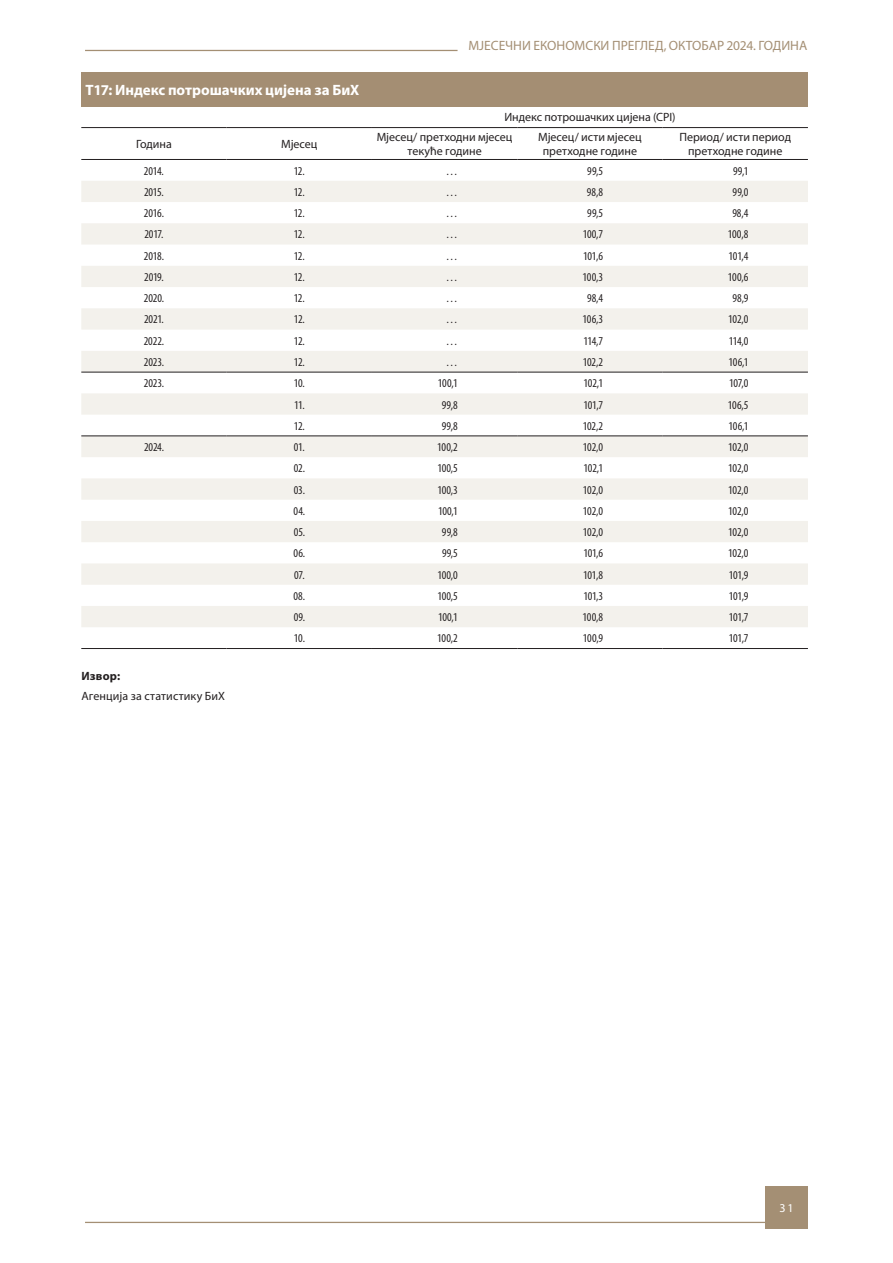
<style>
.page{position:relative;width:893px;height:1263px;background:#fff}
.page>*{position:absolute;margin:0;border:0;box-sizing:border-box;transform-origin:0 0}
.t1{font:700 15px "Myriad Pro";letter-spacing:-.005em;color:#fff}
.t2{font:13.5px "Myriad Pro";color:#a48f74}
.t3{font:condensed 12px "Myriad Pro";letter-spacing:-.02em;color:#231f20}
.t4{font:12px/14.4px "Myriad Pro";color:#231f20;text-align:center}
.t5{font:700 12px "Myriad Pro";letter-spacing:.015em;color:#231f20}
.t6{font:12px "Myriad Pro";color:#fff}
</style>
<div class="page">
<hr style="left:85px;top:50px;width:373px;height:1px;background:#a48f74">
<div style="left:765px;top:1186px;width:43px;height:43px;background:#a48f74"></div>
<hr style="left:85px;top:1222px;width:680px;height:1px;background:#a48f74">
<div style="left:81px;top:72px;width:727px;height:34px;background:#a48e73"></div>
<svg style="left:81px;top:181px;width:727px;height:446px;fill:#f3f1ec"></svg>
<hr style="left:81px;top:372px;width:146px;height:1px;background:#231f20">
<hr style="left:227px;top:372px;width:145px;height:1px;background:#231f20">
<hr style="left:372px;top:372px;width:145px;height:1px;background:#231f20">
<hr style="left:517px;top:372px;width:146px;height:1px;background:#231f20">
<hr style="left:663px;top:372px;width:145px;height:1px;background:#231f20">
<hr style="left:81px;top:648px;width:146px;height:1px;background:#231f20">
<hr style="left:227px;top:648px;width:145px;height:1px;background:#231f20">
<hr style="left:372px;top:648px;width:145px;height:1px;background:#231f20">
<hr style="left:517px;top:648px;width:146px;height:1px;background:#231f20">
<hr style="left:663px;top:648px;width:145px;height:1px;background:#231f20">
<hr style="left:81px;top:159px;width:146px;height:1px;background:#231f20">
<hr style="left:227px;top:159px;width:145px;height:1px;background:#231f20">
<hr style="left:372px;top:159px;width:145px;height:1px;background:#231f20">
<hr style="left:517px;top:159px;width:146px;height:1px;background:#231f20">
<hr style="left:663px;top:159px;width:145px;height:1px;background:#231f20">
<hr style="left:81px;top:127px;width:146px;height:1px;background:#231f20">
<hr style="left:227px;top:127px;width:145px;height:1px;background:#231f20">
<hr style="left:372px;top:127px;width:145px;height:1px;background:#231f20">
<hr style="left:517px;top:127px;width:146px;height:1px;background:#231f20">
<hr style="left:663px;top:127px;width:145px;height:1px;background:#231f20">
<hr style="left:81px;top:435px;width:146px;height:1px;background:#231f20">
<hr style="left:227px;top:435px;width:145px;height:1px;background:#231f20">
<hr style="left:372px;top:435px;width:145px;height:1px;background:#231f20">
<hr style="left:517px;top:435px;width:146px;height:1px;background:#231f20">
<hr style="left:663px;top:435px;width:145px;height:1px;background:#231f20">
<p class="t1" style="left:86px;top:80px;width:275px">Т17: Индекс потрошачких цијена за БиХ</p>
<p class="t2" style="left:468px;top:37px;width:340px">МЈЕСЕЧНИ ЕКОНОМСКИ ПРЕГЛЕД, ОКТОБАР 2024. ГОДИНА</p>
<p class="t4" style="left:504px;top:110px;width:173px">Индекс потрошачких цијена (CPI)</p>
<p class="t4" style="left:136px;top:137px;width:37px">Година</p>
<p class="t4" style="left:281px;top:137px;width:38px">Мјесец</p>
<p class="t4" style="left:377px;top:129px;width:137px">Мјесец/ претходни мјесец текуће године</p>
<p class="t4" style="left:538px;top:129px;width:105px">Мјесец/ исти мјесец претходне године</p>
<p class="t4" style="left:679px;top:129px;width:113px">Период/ исти период претходне године</p>
<p class="t3" style="left:144px;top:163px;width:22px">2014.</p>
<p class="t3" style="left:294px;top:163px;width:13px">12.</p>
<p class="t3" style="left:446px;top:163px;width:13px">…</p>
<p class="t3" style="left:587px;top:163px;width:17px">99,5</p>
<p class="t3" style="left:733px;top:163px;width:17px">99,1</p>
<p class="t3" style="left:144px;top:185px;width:21px">2015.</p>
<p class="t3" style="left:294px;top:185px;width:13px">12.</p>
<p class="t3" style="left:446px;top:185px;width:13px">…</p>
<p class="t3" style="left:587px;top:185px;width:18px">98,8</p>
<p class="t3" style="left:733px;top:185px;width:17px">99,0</p>
<p class="t3" style="left:144px;top:206px;width:22px">2016.</p>
<p class="t3" style="left:294px;top:206px;width:13px">12.</p>
<p class="t3" style="left:446px;top:206px;width:13px">…</p>
<p class="t3" style="left:587px;top:206px;width:17px">99,5</p>
<p class="t3" style="left:732px;top:206px;width:18px">98,4</p>
<p class="t3" style="left:144px;top:227px;width:21px">2017.</p>
<p class="t3" style="left:294px;top:227px;width:13px">12.</p>
<p class="t3" style="left:446px;top:227px;width:13px">…</p>
<p class="t3" style="left:583px;top:227px;width:22px">100,7</p>
<p class="t3" style="left:728px;top:227px;width:22px">100,8</p>
<p class="t3" style="left:144px;top:248px;width:22px">2018.</p>
<p class="t3" style="left:294px;top:248px;width:13px">12.</p>
<p class="t3" style="left:446px;top:248px;width:13px">…</p>
<p class="t3" style="left:583px;top:248px;width:21px">101,6</p>
<p class="t3" style="left:729px;top:248px;width:21px">101,4</p>
<p class="t3" style="left:144px;top:270px;width:21px">2019.</p>
<p class="t3" style="left:294px;top:270px;width:13px">12.</p>
<p class="t3" style="left:446px;top:270px;width:13px">…</p>
<p class="t3" style="left:583px;top:270px;width:22px">100,3</p>
<p class="t3" style="left:728px;top:270px;width:22px">100,6</p>
<p class="t3" style="left:144px;top:291px;width:22px">2020.</p>
<p class="t3" style="left:294px;top:291px;width:13px">12.</p>
<p class="t3" style="left:446px;top:291px;width:13px">…</p>
<p class="t3" style="left:587px;top:291px;width:18px">98,4</p>
<p class="t3" style="left:733px;top:291px;width:17px">98,9</p>
<p class="t3" style="left:144px;top:312px;width:21px">2021.</p>
<p class="t3" style="left:294px;top:312px;width:13px">12.</p>
<p class="t3" style="left:446px;top:312px;width:13px">…</p>
<p class="t3" style="left:583px;top:312px;width:22px">106,3</p>
<p class="t3" style="left:728px;top:312px;width:22px">102,0</p>
<p class="t3" style="left:144px;top:333px;width:22px">2022.</p>
<p class="t3" style="left:294px;top:333px;width:13px">12.</p>
<p class="t3" style="left:446px;top:333px;width:13px">…</p>
<p class="t3" style="left:584px;top:333px;width:21px">114,7</p>
<p class="t3" style="left:729px;top:333px;width:21px">114,0</p>
<p class="t3" style="left:144px;top:355px;width:22px">2023.</p>
<p class="t3" style="left:294px;top:355px;width:13px">12.</p>
<p class="t3" style="left:446px;top:355px;width:13px">…</p>
<p class="t3" style="left:583px;top:355px;width:22px">102,2</p>
<p class="t3" style="left:729px;top:355px;width:21px">106,1</p>
<p class="t3" style="left:144px;top:376px;width:22px">2023.</p>
<p class="t3" style="left:294px;top:376px;width:13px">10.</p>
<p class="t3" style="left:438px;top:376px;width:21px">100,1</p>
<p class="t3" style="left:584px;top:376px;width:21px">102,1</p>
<p class="t3" style="left:729px;top:376px;width:21px">107,0</p>
<p class="t3" style="left:294px;top:397px;width:12px">11.</p>
<p class="t3" style="left:442px;top:397px;width:17px">99,8</p>
<p class="t3" style="left:583px;top:397px;width:21px">101,7</p>
<p class="t3" style="left:728px;top:397px;width:22px">106,5</p>
<p class="t3" style="left:294px;top:419px;width:13px">12.</p>
<p class="t3" style="left:442px;top:419px;width:17px">99,8</p>
<p class="t3" style="left:583px;top:419px;width:22px">102,2</p>
<p class="t3" style="left:729px;top:419px;width:21px">106,1</p>
<p class="t3" style="left:144px;top:440px;width:22px">2024.</p>
<p class="t3" style="left:294px;top:440px;width:12px">01.</p>
<p class="t3" style="left:437px;top:440px;width:22px">100,2</p>
<p class="t3" style="left:583px;top:440px;width:22px">102,0</p>
<p class="t3" style="left:728px;top:440px;width:22px">102,0</p>
<p class="t3" style="left:294px;top:461px;width:13px">02.</p>
<p class="t3" style="left:437px;top:461px;width:22px">100,5</p>
<p class="t3" style="left:584px;top:461px;width:21px">102,1</p>
<p class="t3" style="left:728px;top:461px;width:22px">102,0</p>
<p class="t3" style="left:294px;top:482px;width:13px">03.</p>
<p class="t3" style="left:437px;top:482px;width:22px">100,3</p>
<p class="t3" style="left:583px;top:482px;width:22px">102,0</p>
<p class="t3" style="left:728px;top:482px;width:22px">102,0</p>
<p class="t3" style="left:294px;top:504px;width:13px">04.</p>
<p class="t3" style="left:438px;top:504px;width:21px">100,1</p>
<p class="t3" style="left:583px;top:504px;width:22px">102,0</p>
<p class="t3" style="left:728px;top:504px;width:22px">102,0</p>
<p class="t3" style="left:294px;top:525px;width:13px">05.</p>
<p class="t3" style="left:442px;top:525px;width:17px">99,8</p>
<p class="t3" style="left:583px;top:525px;width:22px">102,0</p>
<p class="t3" style="left:728px;top:525px;width:22px">102,0</p>
<p class="t3" style="left:294px;top:546px;width:13px">06.</p>
<p class="t3" style="left:442px;top:546px;width:17px">99,5</p>
<p class="t3" style="left:583px;top:546px;width:21px">101,6</p>
<p class="t3" style="left:728px;top:546px;width:22px">102,0</p>
<p class="t3" style="left:294px;top:567px;width:12px">07.</p>
<p class="t3" style="left:437px;top:567px;width:22px">100,0</p>
<p class="t3" style="left:583px;top:567px;width:21px">101,8</p>
<p class="t3" style="left:729px;top:567px;width:21px">101,9</p>
<p class="t3" style="left:294px;top:589px;width:13px">08.</p>
<p class="t3" style="left:437px;top:589px;width:22px">100,5</p>
<p class="t3" style="left:583px;top:589px;width:21px">101,3</p>
<p class="t3" style="left:729px;top:589px;width:21px">101,9</p>
<p class="t3" style="left:294px;top:610px;width:13px">09.</p>
<p class="t3" style="left:438px;top:610px;width:21px">100,1</p>
<p class="t3" style="left:583px;top:610px;width:22px">100,8</p>
<p class="t3" style="left:729px;top:610px;width:21px">101,7</p>
<p class="t3" style="left:294px;top:631px;width:13px">10.</p>
<p class="t3" style="left:437px;top:631px;width:22px">100,2</p>
<p class="t3" style="left:583px;top:631px;width:22px">100,9</p>
<p class="t3" style="left:729px;top:631px;width:21px">101,7</p>
<p class="t5" style="left:81px;top:668px;width:40px">Извор:</p>
<p class="t4" style="left:81px;top:689px;width:145px">Агенција за статистику БиХ</p>
<p class="t6" style="left:780px;top:1201px;width:16px">31</p>
</div>
